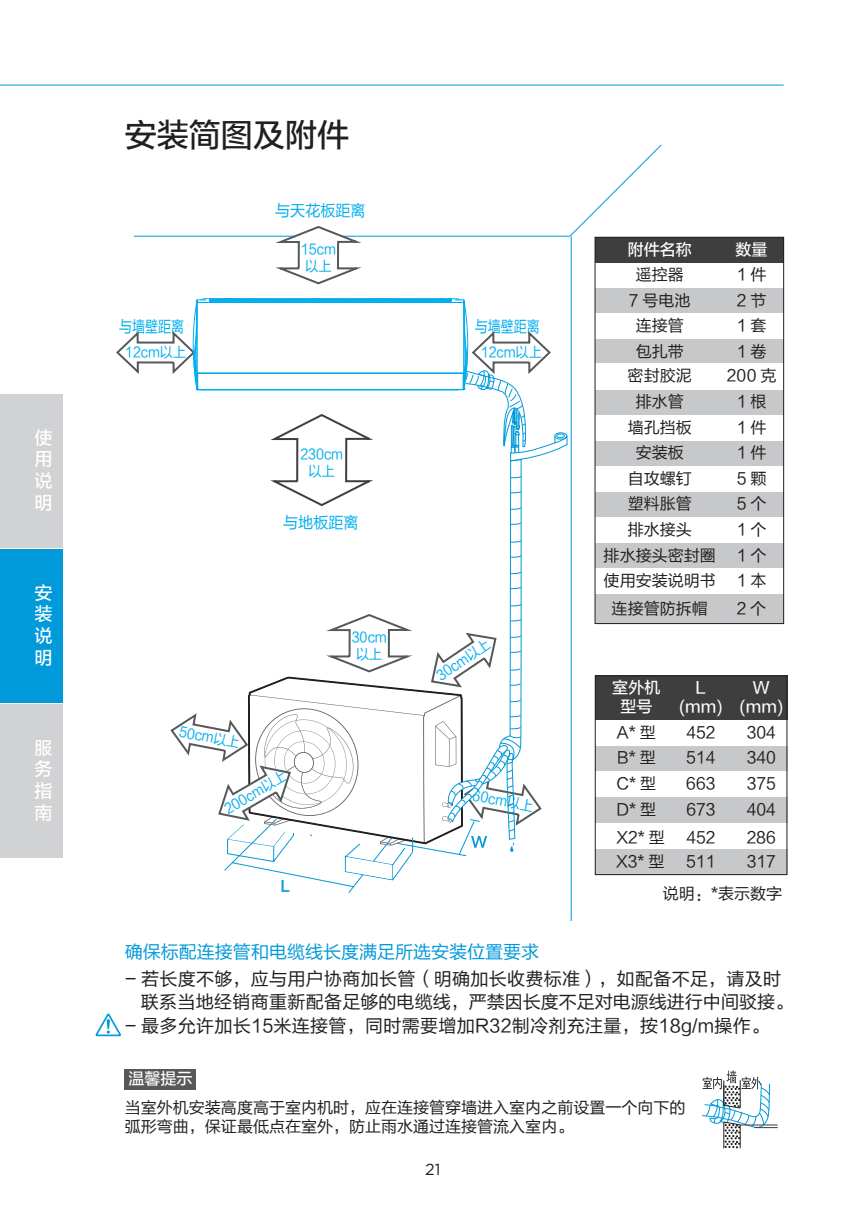
<style>
.page{position:relative;width:857px;height:1225px;background:#fff}
.page>*{position:absolute;margin:0;border:0;box-sizing:border-box;transform-origin:0 0}
.t1{font:32px "FZLTZHUNHJW GB1 0";color:#231f20}
.t2{font:18px/23.6px "FZLTHK GBK1 0";letter-spacing:.015em;color:#231f20}
.t3{font:18px "FZLTHK GBK1 0";color:#0099da}
.t4{font:18px/21.6px "FZLTZHUNHJW GB1 0";color:#fff;text-align:justify}
.t5{font:16px/19.2px "FZLTHK GBK1 0";color:#231f20}
.t6{font:16px/19.2px "FZLTZHUNHJW GB1 0";color:#fff;text-align:center}
.t7{font:16px "FZLTHK GBK1 0";color:#00aeef;scale:.94 1}
.t8{font:16px "FZLTHK GBK1 0";color:#00aeef;scale:.81 1}
.t9{font:16px "Gotham";color:#231f20}
.t10{font:14px/16.8px "FZLTHK GBK1 0";color:#00aeef;text-align:center;scale:.94 1}
</style>
<div class="page">
<hr style="left:570px;top:236px;width:1px;height:685px;background:#0099da">
<hr style="left:134px;top:236px;width:435px;height:1px;background:#0099da">
<svg style="left:568px;top:144px;width:94px;height:94px"></svg>
<svg style="left:270px;top:226px;width:97px;height:59px"></svg>
<div style="left:1px;top:704px;width:62px;height:153px;background:#d1d2d4"></div>
<div style="left:1px;top:394px;width:62px;height:153px;background:#d1d2d4"></div>
<div style="left:1px;top:549px;width:62px;height:153px;background:#0099da"></div>
<hr style="left:0;top:85px;width:783px;height:1px;background:#0099da">
<div style="left:594px;top:237px;width:189px;height:26px;background:#3e3e3f"></div>
<div style="left:594px;top:288px;width:189px;height:25px;background:#c7c8ca"></div>
<div style="left:594px;top:339px;width:189px;height:25px;background:#c7c8ca"></div>
<div style="left:594px;top:390px;width:189px;height:25px;background:#c7c8ca"></div>
<div style="left:594px;top:441px;width:189px;height:25px;background:#c7c8ca"></div>
<div style="left:594px;top:491px;width:189px;height:26px;background:#c7c8ca"></div>
<div style="left:594px;top:543px;width:189px;height:25px;background:#c7c8ca"></div>
<svg style="left:702px;top:1070px;width:75px;height:78px"></svg>
<div style="left:594px;top:594px;width:189px;height:30px;background:#c7c8ca"></div>
<div style="left:594px;top:237px;width:189px;height:387px;border:1px solid #231f20"></div>
<svg style="left:95px;top:298px;width:472px;height:792px"></svg>
<div style="left:594px;top:849px;width:193px;height:25px;background:#c7c8ca"></div>
<div style="left:594px;top:675px;width:193px;height:45px;background:#3e3e3f"></div>
<div style="left:594px;top:745px;width:193px;height:26px;background:#c7c8ca"></div>
<div style="left:594px;top:797px;width:193px;height:26px;background:#c7c8ca"></div>
<div style="left:594px;top:675px;width:193px;height:200px;border:1px solid #231f20"></div>
<p class="t4" style="left:34px;top:427px;width:19px">使用说明</p>
<p class="t4" style="left:34px;top:582px;width:19px">安装说明</p>
<p class="t4" style="left:34px;top:737px;width:19px">服务指南</p>
<h1 class="t1" style="left:125px;top:117px;width:225px">安装简图及附件</h1>
<p class="t7" style="left:275px;top:201px;width:97px">与天花板距离</p>
<p class="t8" style="left:119px;top:318px;width:82px">与墙壁距离</p>
<p class="t10" style="left:125px;top:344px;width:67px">12cm以上</p>
<p class="t10" style="left:181px;top:723px;width:67px;rotate:11deg">50cm以上</p>
<p class="t10" style="left:301px;top:241px;width:39px">15cm以上</p>
<p class="t10" style="left:300px;top:446px;width:47px">230cm以上</p>
<p class="t7" style="left:283px;top:513px;width:81px">与地板距离</p>
<p class="t10" style="left:351px;top:629px;width:39px">30cm以上</p>
<p class="t10" style="left:221px;top:802px;width:75px;rotate:-30deg">200cm以上</p>
<p class="t8" style="left:474px;top:318px;width:82px">与墙壁距离</p>
<p class="t10" style="left:480px;top:344px;width:67px">12cm以上</p>
<p class="t10" style="left:433px;top:670px;width:67px;rotate:-34deg">30cm以上</p>
<p class="t10" style="left:474px;top:787px;width:67px;rotate:11deg">60cm以上</p>
<p class="t3" style="left:125px;top:941px;width:416px">确保标配连接管和电缆线长度满足所选安装位置要求</p>
<p class="t6" style="left:735px;top:240px;width:33px">数量</p>
<p class="t6" style="left:627px;top:240px;width:65px">附件名称</p>
<p class="t5" style="left:635px;top:265px;width:49px">遥控器</p>
<p class="t5" style="left:736px;top:265px;width:31px">1件</p>
<p class="t5" style="left:628px;top:291px;width:63px">7 号电池</p>
<p class="t5" style="left:736px;top:291px;width:31px">2节</p>
<p class="t5" style="left:635px;top:316px;width:49px">连接管</p>
<p class="t5" style="left:736px;top:316px;width:31px">1套</p>
<p class="t5" style="left:635px;top:342px;width:49px">包扎带</p>
<p class="t5" style="left:736px;top:342px;width:31px">1卷</p>
<p class="t5" style="left:627px;top:366px;width:65px">密封胶泥</p>
<p class="t5" style="left:726px;top:366px;width:51px">200 克</p>
<p class="t5" style="left:635px;top:393px;width:49px">排水管</p>
<p class="t5" style="left:736px;top:393px;width:31px">1根</p>
<p class="t5" style="left:627px;top:418px;width:65px">墙孔挡板</p>
<p class="t5" style="left:736px;top:418px;width:31px">1件</p>
<p class="t5" style="left:635px;top:443px;width:49px">安装板</p>
<p class="t5" style="left:736px;top:443px;width:31px">1件</p>
<p class="t5" style="left:627px;top:469px;width:65px">自攻螺钉</p>
<p class="t5" style="left:736px;top:469px;width:31px">5颗</p>
<p class="t5" style="left:627px;top:494px;width:65px">塑料胀管</p>
<p class="t5" style="left:736px;top:494px;width:31px">5个</p>
<p class="t5" style="left:627px;top:520px;width:65px">排水接头</p>
<p class="t5" style="left:736px;top:520px;width:31px">1个</p>
<p class="t5" style="left:603px;top:546px;width:113px">排水接头密封圈</p>
<p class="t5" style="left:736px;top:546px;width:31px">1个</p>
<p class="t5" style="left:603px;top:571px;width:113px">使用安装说明书</p>
<p class="t5" style="left:736px;top:571px;width:31px">1本</p>
<p class="t5" style="left:611px;top:599px;width:97px">连接管防拆帽</p>
<p class="t5" style="left:736px;top:599px;width:31px">2个</p>
<p class="t6" style="left:612px;top:678px;width:49px">室外机型号</p>
<p class="t5" style="left:616px;top:723px;width:40px">A* 型</p>
<p class="t5" style="left:686px;top:723px;width:30px">452</p>
<p class="t5" style="left:746px;top:723px;width:31px">304</p>
<p class="t5" style="left:616px;top:748px;width:40px">B* 型</p>
<p class="t5" style="left:686px;top:748px;width:31px">514</p>
<p class="t5" style="left:746px;top:748px;width:31px">340</p>
<p class="t5" style="left:616px;top:774px;width:41px">C* 型</p>
<p class="t5" style="left:686px;top:774px;width:31px">663</p>
<p class="t5" style="left:746px;top:774px;width:30px">375</p>
<p class="t5" style="left:616px;top:800px;width:41px">D* 型</p>
<p class="t5" style="left:686px;top:800px;width:31px">673</p>
<p class="t5" style="left:746px;top:800px;width:31px">404</p>
<p class="t5" style="left:616px;top:828px;width:50px">X2* 型</p>
<p class="t5" style="left:686px;top:828px;width:30px">452</p>
<p class="t5" style="left:746px;top:828px;width:31px">286</p>
<p class="t6" style="left:678px;top:678px;width:45px">L (mm)</p>
<p class="t6" style="left:739px;top:678px;width:45px">W (mm)</p>
<p class="t5" style="left:615px;top:852px;width:50px">X3* 型</p>
<p class="t5" style="left:686px;top:852px;width:31px">511</p>
<p class="t5" style="left:746px;top:852px;width:31px">317</p>
<p class="t5" style="left:662px;top:884px;width:121px">说明：*表示数字</p>
<p class="t2" style="left:141px;top:967px;width:653px;text-indent:-16px">- 若长度不够，应与用户协商加长管（明确加长收费标准），如配备不足，请及时联系当地经销商重新配备足够的电缆线，严禁因长度不足对电源线进行中间驳接。</p>
<p class="t2" style="left:125px;top:1014px;width:645px">- 最多允许加长15米连接管，同时需要增加R32制冷剂充注量，按18g/m操作。</p>
<p class="t6" style="left:128px;top:1069px;width:65px">温馨提示</p>
<p class="t5" style="left:125px;top:1098px;width:561px">当室外机安装高度高于室内机时，应在连接管穿墙进入室内之前设置一个向下的弧形弯曲，保证最低点在室外，防止雨水通过连接管流入室内。</p>
<p class="t9" style="left:425px;top:1159px;width:17px">21</p>
</div>
